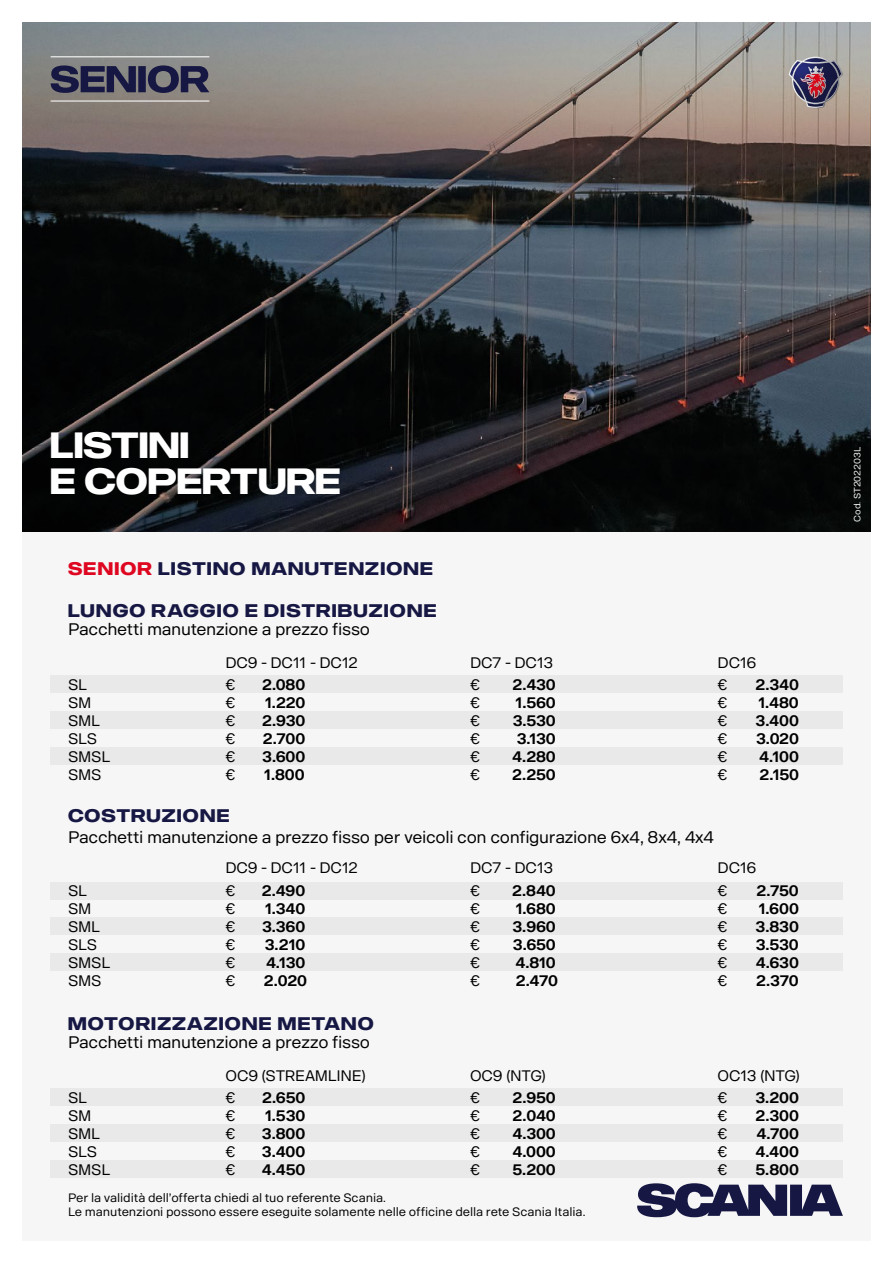
<style>
.page{position:relative;width:893px;height:1263px;background:#fff}
.page>*{position:absolute;margin:0;border:0;box-sizing:border-box;transform-origin:0 0}
.t1{font:700 36px/36px "Scania Sans Headline";color:#fff}
.t2{font:700 18px "Scania Sans Headline V2";letter-spacing:.065em;color:#161743}
.t3{font:16.5px "Scania Sans V2";letter-spacing:-.02em;color:#000}
.t4{font:700 15px "Scania Sans V2";letter-spacing:-.01em;color:#000}
.t5{font:15px "Scania Sans V2";letter-spacing:-.02em;color:#000}
.t6{font:12px/14.4px "Scania Sans V2";letter-spacing:-.005em;color:#000}
.t7{font:9px "Scania Sans";color:#fff}
.s1{color:#de0620}
</style>
<div class="page">
<div style="left:22px;top:22px;width:849px;height:1219px;background:#f6f6f6"></div>
<div style="left:50px;top:676px;width:793px;height:17px;background:#e9e9e9"></div>
<div style="left:50px;top:712px;width:793px;height:17px;background:#e9e9e9"></div>
<div style="left:50px;top:748px;width:793px;height:17px;background:#e9e9e9"></div>
<div style="left:50px;top:882px;width:793px;height:17px;background:#e9e9e9"></div>
<div style="left:50px;top:918px;width:793px;height:17px;background:#e9e9e9"></div>
<div style="left:50px;top:954px;width:793px;height:17px;background:#e9e9e9"></div>
<div style="left:50px;top:1088px;width:793px;height:17px;background:#e9e9e9"></div>
<div style="left:50px;top:1125px;width:793px;height:17px;background:#e9e9e9"></div>
<div style="left:50px;top:1161px;width:793px;height:17px;background:#e9e9e9"></div>
<img style="left:22px;top:22px;width:849px;height:509px">
<img style="left:788px;top:57px;width:55px;height:51px">
<hr style="left:51px;top:101px;width:158px;height:1px;background:#fff">
<hr style="left:51px;top:56px;width:158px;height:1px;background:#fff">
<svg style="left:51px;top:65px;width:158px;height:28px;background:#43435b"></svg>
<svg style="left:637px;top:1183px;width:206px;height:34px"></svg>
<h1 class="t1" style="left:50px;top:427px;width:292px">LISTINI<br>E COPERTURE</h1>
<p class="t2" style="left:68px;top:558px;width:366px"><span class="s1">SENIOR</span> LISTINO MANUTENZIONE</p>
<p class="t2" style="left:68px;top:600px;width:370px">LUNGO RAGGIO E DISTRIBUZIONE</p>
<p class="t3" style="left:68px;top:619px;width:304px">Pacchetti manutenzione a prezzo fisso</p>
<p class="t5" style="left:226px;top:653px;width:134px">DC9 - DC11 - DC12</p>
<p class="t5" style="left:470px;top:653px;width:85px">DC7 - DC13</p>
<p class="t5" style="left:718px;top:653px;width:40px">DC16</p>
<p class="t5" style="left:68px;top:676px;width:21px">SL</p>
<p class="t5" style="left:226px;top:676px;width:11px">€</p>
<p class="t4" style="left:262px;top:676px;width:45px">2.080</p>
<p class="t5" style="left:470px;top:676px;width:11px">€</p>
<p class="t4" style="left:512px;top:676px;width:45px">2.430</p>
<p class="t5" style="left:718px;top:676px;width:11px">€</p>
<p class="t4" style="left:755px;top:676px;width:45px">2.340</p>
<p class="t5" style="left:68px;top:694px;width:25px">SM</p>
<p class="t5" style="left:226px;top:694px;width:11px">€</p>
<p class="t4" style="left:265px;top:694px;width:42px">1.220</p>
<p class="t5" style="left:470px;top:694px;width:11px">€</p>
<p class="t4" style="left:515px;top:694px;width:42px">1.560</p>
<p class="t5" style="left:718px;top:694px;width:11px">€</p>
<p class="t4" style="left:758px;top:694px;width:42px">1.480</p>
<p class="t5" style="left:68px;top:712px;width:34px">SML</p>
<p class="t5" style="left:226px;top:712px;width:11px">€</p>
<p class="t4" style="left:262px;top:712px;width:45px">2.930</p>
<p class="t5" style="left:470px;top:712px;width:11px">€</p>
<p class="t4" style="left:513px;top:712px;width:45px">3.530</p>
<p class="t5" style="left:718px;top:712px;width:11px">€</p>
<p class="t4" style="left:755px;top:712px;width:45px">3.400</p>
<p class="t5" style="left:68px;top:730px;width:31px">SLS</p>
<p class="t5" style="left:226px;top:730px;width:11px">€</p>
<p class="t4" style="left:263px;top:730px;width:44px">2.700</p>
<p class="t5" style="left:470px;top:730px;width:11px">€</p>
<p class="t4" style="left:517px;top:730px;width:41px">3.130</p>
<p class="t5" style="left:718px;top:730px;width:11px">€</p>
<p class="t4" style="left:756px;top:730px;width:44px">3.020</p>
<p class="t5" style="left:68px;top:748px;width:44px">SMSL</p>
<p class="t5" style="left:226px;top:748px;width:11px">€</p>
<p class="t4" style="left:262px;top:748px;width:45px">3.600</p>
<p class="t5" style="left:470px;top:748px;width:11px">€</p>
<p class="t4" style="left:512px;top:748px;width:45px">4.280</p>
<p class="t5" style="left:718px;top:748px;width:11px">€</p>
<p class="t4" style="left:759px;top:748px;width:41px">4.100</p>
<p class="t5" style="left:68px;top:766px;width:35px">SMS</p>
<p class="t5" style="left:226px;top:766px;width:11px">€</p>
<p class="t4" style="left:264px;top:766px;width:42px">1.800</p>
<p class="t5" style="left:470px;top:766px;width:11px">€</p>
<p class="t4" style="left:512px;top:766px;width:45px">2.250</p>
<p class="t5" style="left:718px;top:766px;width:11px">€</p>
<p class="t4" style="left:760px;top:766px;width:41px">2.150</p>
<p class="t2" style="left:68px;top:805px;width:163px">COSTRUZIONE</p>
<p class="t3" style="left:68px;top:828px;width:647px">Pacchetti manutenzione a prezzo fisso per veicoli con configurazione 6x4, 8x4, 4x4</p>
<p class="t5" style="left:226px;top:859px;width:134px">DC9 - DC11 - DC12</p>
<p class="t5" style="left:470px;top:859px;width:85px">DC7 - DC13</p>
<p class="t5" style="left:718px;top:859px;width:40px">DC16</p>
<p class="t5" style="left:68px;top:881px;width:21px">SL</p>
<p class="t5" style="left:226px;top:881px;width:11px">€</p>
<p class="t4" style="left:262px;top:881px;width:45px">2.490</p>
<p class="t5" style="left:470px;top:881px;width:11px">€</p>
<p class="t4" style="left:512px;top:881px;width:45px">2.840</p>
<p class="t5" style="left:718px;top:881px;width:11px">€</p>
<p class="t4" style="left:756px;top:881px;width:44px">2.750</p>
<p class="t5" style="left:68px;top:899px;width:25px">SM</p>
<p class="t5" style="left:226px;top:899px;width:11px">€</p>
<p class="t4" style="left:265px;top:899px;width:42px">1.340</p>
<p class="t5" style="left:470px;top:899px;width:11px">€</p>
<p class="t4" style="left:515px;top:899px;width:42px">1.680</p>
<p class="t5" style="left:718px;top:899px;width:11px">€</p>
<p class="t4" style="left:758px;top:899px;width:42px">1.600</p>
<p class="t5" style="left:68px;top:917px;width:34px">SML</p>
<p class="t5" style="left:226px;top:917px;width:11px">€</p>
<p class="t4" style="left:262px;top:917px;width:45px">3.360</p>
<p class="t5" style="left:470px;top:917px;width:11px">€</p>
<p class="t4" style="left:512px;top:917px;width:45px">3.960</p>
<p class="t5" style="left:718px;top:917px;width:11px">€</p>
<p class="t4" style="left:756px;top:917px;width:45px">3.830</p>
<p class="t5" style="left:68px;top:935px;width:31px">SLS</p>
<p class="t5" style="left:226px;top:935px;width:11px">€</p>
<p class="t4" style="left:265px;top:935px;width:42px">3.210</p>
<p class="t5" style="left:470px;top:935px;width:11px">€</p>
<p class="t4" style="left:513px;top:935px;width:45px">3.650</p>
<p class="t5" style="left:718px;top:935px;width:11px">€</p>
<p class="t4" style="left:756px;top:935px;width:45px">3.530</p>
<p class="t5" style="left:68px;top:953px;width:44px">SMSL</p>
<p class="t5" style="left:226px;top:953px;width:11px">€</p>
<p class="t4" style="left:266px;top:953px;width:41px">4.130</p>
<p class="t5" style="left:470px;top:953px;width:11px">€</p>
<p class="t4" style="left:515px;top:953px;width:42px">4.810</p>
<p class="t5" style="left:718px;top:953px;width:11px">€</p>
<p class="t4" style="left:756px;top:953px;width:45px">4.630</p>
<p class="t5" style="left:68px;top:971px;width:35px">SMS</p>
<p class="t5" style="left:226px;top:971px;width:11px">€</p>
<p class="t4" style="left:264px;top:971px;width:44px">2.020</p>
<p class="t5" style="left:470px;top:971px;width:11px">€</p>
<p class="t4" style="left:516px;top:971px;width:44px">2.470</p>
<p class="t5" style="left:718px;top:971px;width:11px">€</p>
<p class="t4" style="left:756px;top:971px;width:44px">2.370</p>
<p class="t2" style="left:68px;top:1012px;width:307px">MOTORIZZAZIONE METANO</p>
<p class="t3" style="left:68px;top:1032px;width:304px">Pacchetti manutenzione a prezzo fisso</p>
<p class="t5" style="left:226px;top:1066px;width:142px">OC9 (STREAMLINE)</p>
<p class="t5" style="left:470px;top:1066px;width:78px">OC9 (NTG)</p>
<p class="t5" style="left:718px;top:1066px;width:84px">OC13 (NTG)</p>
<p class="t5" style="left:68px;top:1089px;width:21px">SL</p>
<p class="t5" style="left:226px;top:1089px;width:11px">€</p>
<p class="t4" style="left:262px;top:1089px;width:45px">2.650</p>
<p class="t5" style="left:470px;top:1089px;width:11px">€</p>
<p class="t4" style="left:512px;top:1089px;width:45px">2.950</p>
<p class="t5" style="left:718px;top:1089px;width:11px">€</p>
<p class="t4" style="left:755px;top:1089px;width:45px">3.200</p>
<p class="t5" style="left:68px;top:1107px;width:25px">SM</p>
<p class="t5" style="left:226px;top:1107px;width:11px">€</p>
<p class="t4" style="left:265px;top:1107px;width:42px">1.530</p>
<p class="t5" style="left:470px;top:1107px;width:11px">€</p>
<p class="t4" style="left:513px;top:1107px;width:45px">2.040</p>
<p class="t5" style="left:718px;top:1107px;width:11px">€</p>
<p class="t4" style="left:755px;top:1107px;width:45px">2.300</p>
<p class="t5" style="left:68px;top:1125px;width:34px">SML</p>
<p class="t5" style="left:226px;top:1125px;width:11px">€</p>
<p class="t4" style="left:262px;top:1125px;width:45px">3.800</p>
<p class="t5" style="left:470px;top:1125px;width:11px">€</p>
<p class="t4" style="left:512px;top:1125px;width:45px">4.300</p>
<p class="t5" style="left:718px;top:1125px;width:11px">€</p>
<p class="t4" style="left:756px;top:1125px;width:44px">4.700</p>
<p class="t5" style="left:68px;top:1143px;width:31px">SLS</p>
<p class="t5" style="left:226px;top:1143px;width:11px">€</p>
<p class="t4" style="left:262px;top:1143px;width:45px">3.400</p>
<p class="t5" style="left:470px;top:1143px;width:11px">€</p>
<p class="t4" style="left:513px;top:1143px;width:45px">4.000</p>
<p class="t5" style="left:718px;top:1143px;width:11px">€</p>
<p class="t4" style="left:755px;top:1143px;width:45px">4.400</p>
<p class="t5" style="left:68px;top:1161px;width:44px">SMSL</p>
<p class="t5" style="left:226px;top:1161px;width:11px">€</p>
<p class="t4" style="left:262px;top:1161px;width:45px">4.450</p>
<p class="t5" style="left:470px;top:1161px;width:11px">€</p>
<p class="t4" style="left:512px;top:1161px;width:45px">5.200</p>
<p class="t5" style="left:718px;top:1161px;width:11px">€</p>
<p class="t4" style="left:755px;top:1161px;width:45px">5.800</p>
<p class="t6" style="left:68px;top:1190px;width:519px">Per la validità dell’offerta chiedi al tuo referente Scania.<br>Le manutenzioni possono essere eseguite solamente nelle officine della rete Scania Italia.</p>
<p class="t7" style="left:852px;top:522px;width:77px;rotate:-90deg">Cod. ST202203L</p>
</div>
